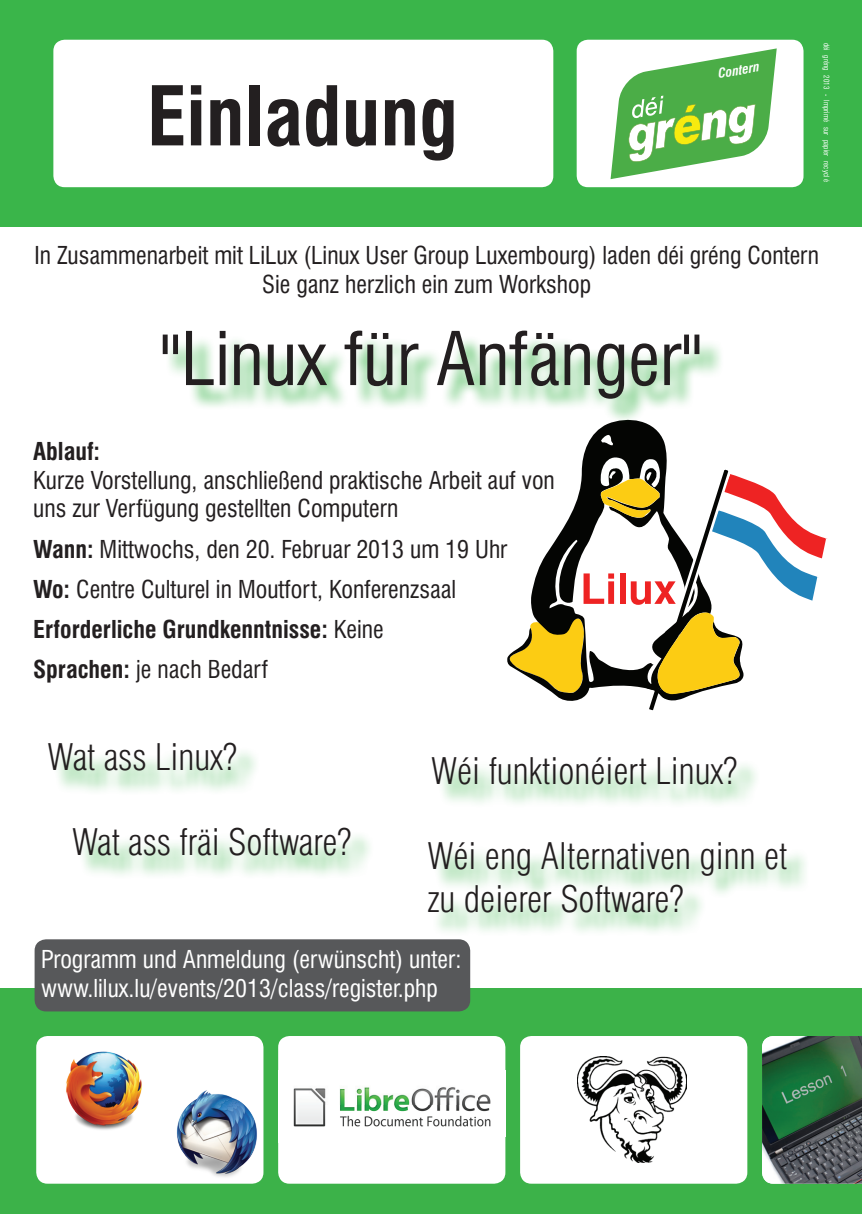
<style>
.page{position:relative;width:862px;height:1214px;background:#fff}
.page>*{position:absolute;margin:0;border:0;box-sizing:border-box;transform-origin:0 0}
.t1{font:700 condensed 80px "Swiss 721 BT";color:#231f20}
.t2{font:condensed 72px "Swiss 721 BT";color:#231f20}
.t3{font:300 condensed 36px/43.2px "Swiss 721 BT";color:#231f20}
.t4{font:condensed 24px/40.2px "Swiss 721 BT";color:#231f20}
.t5{font:condensed 24px/28.8px "Swiss 721 BT";color:#fff}
.t6{font:700 condensed 24px "Swiss 721 BT";color:#231f20}
.t7{font:italic 700 condensed 12.8px "Swiss 721 BT";color:#fff}
.t8{font:condensed 7.6px "Swiss 721 BT";color:#fff;scale:.9 1}
.s1{font-weight:700}
</style>
<div class="page">
<svg style="left:507px;top:424px;width:160px;height:241px"></svg>
<svg style="left:601px;top:434px;width:12px;height:11px"></svg>
<svg style="left:509px;top:453px;width:319px;height:258px"></svg>
<div style="left:0;top:988px;width:862px;height:225px;background:#3cb249"></div>
<div style="left:36px;top:1035px;width:227px;height:148px;background:#fff;border-radius:11px"></div>
<div style="left:278px;top:1035px;width:227px;height:148px;background:#fff;border-radius:11px"></div>
<img style="left:477px;top:1094px;width:14px;height:11px">
<img style="left:278px;top:1069px;width:199px;height:36px">
<img style="left:293px;top:1105px;width:198px;height:22px">
<div style="left:0;top:0;width:862px;height:227px;background:#3ab54a"></div>
<div style="left:53px;top:40px;width:500px;height:147px;background:#fff;border-radius:11px"></div>
<div style="left:577px;top:40px;width:226px;height:147px;background:#fff;border-radius:11px"></div>
<svg style="left:610px;top:48px;width:167px;height:131px"></svg>
<img style="left:48px;top:1035px;width:112px;height:95px">
<img style="left:176px;top:1090px;width:87px;height:93px">
<div style="left:166px;top:334px;width:558px;height:90px;background:#3ab54a;opacity:.75"></div>
<div style="left:35px;top:939px;width:435px;height:72px;background:#57585a;border-radius:11px"></div>
<div style="left:520px;top:1035px;width:227px;height:148px;background:#fff;border-radius:11px"></div>
<img style="left:578px;top:1056px;width:108px;height:106px">
<img style="left:762px;top:1036px;width:100px;height:147px">
<div style="left:52px;top:746px;width:208px;height:49px;background:#3ab54a;opacity:.75"></div>
<div style="left:77px;top:831px;width:297px;height:48px;background:#3ab54a;opacity:.75"></div>
<div style="left:436px;top:760px;width:325px;height:48px;background:#3ab54a;opacity:.75"></div>
<div style="left:432px;top:845px;width:378px;height:91px;background:#3ab54a;opacity:.75"></div>
<h1 class="t1" style="left:147px;top:68px;width:313px">Einladung</h1>
<p class="t7" style="left:716px;top:66px;width:43px;rotate:-10deg">Contern</p>
<p class="t8" style="left:831px;top:43px;width:156px;rotate:90deg">déi gréng 2013 - Imprimé sur papier recycl é</p>
<p class="t4" style="left:34px;top:241px;width:786px;line-height:28.8px;text-align:center">In Zusammenarbeit mit LiLux (Linux User Group Luxembourg) laden déi gréng Contern<br>Sie ganz herzlich ein zum Workshop</p>
<h2 class="t2" style="left:160px;top:315px;width:544px">"Linux für Anfänger"</h2>
<p class="t6" style="left:33px;top:436px;width:69px">Ablauf:</p>
<p class="t4" style="left:33px;top:465px;width:523px;line-height:28.8px">Kurze Vorstellung, anschließend praktische Arbeit auf von uns zur Verfügung gestellten Computern</p>
<p class="t4" style="left:33px;top:528px;width:475px"><span class="s1">Wann:</span> Mittwochs, den 20. Februar 2013 um 19 Uhr <span class="s1">Wo:</span> Centre Culturel in Moutfort, Konferenzsaal <span class="s1">Erforderliche Grundkenntnisse:</span> Keine<br><span class="s1">Sprachen:</span> je nach Bedarf</p>
<h3 class="t3" style="left:48px;top:735px;width:191px">Wat ass Linux?</h3>
<h3 class="t3" style="left:72px;top:820px;width:281px">Wat ass fräi Software?</h3>
<h3 class="t3" style="left:431px;top:749px;width:308px">Wéi funktionéiert Linux?</h3>
<h3 class="t3" style="left:427px;top:833px;width:362px">Wéi eng Alternativen ginn et zu deierer Software?</h3>
<p class="t5" style="left:41px;top:944px;width:422px">Programm und Anmeldung (erwünscht) unter: www.lilux.lu/events/2013/class/register.php</p>
</div>
